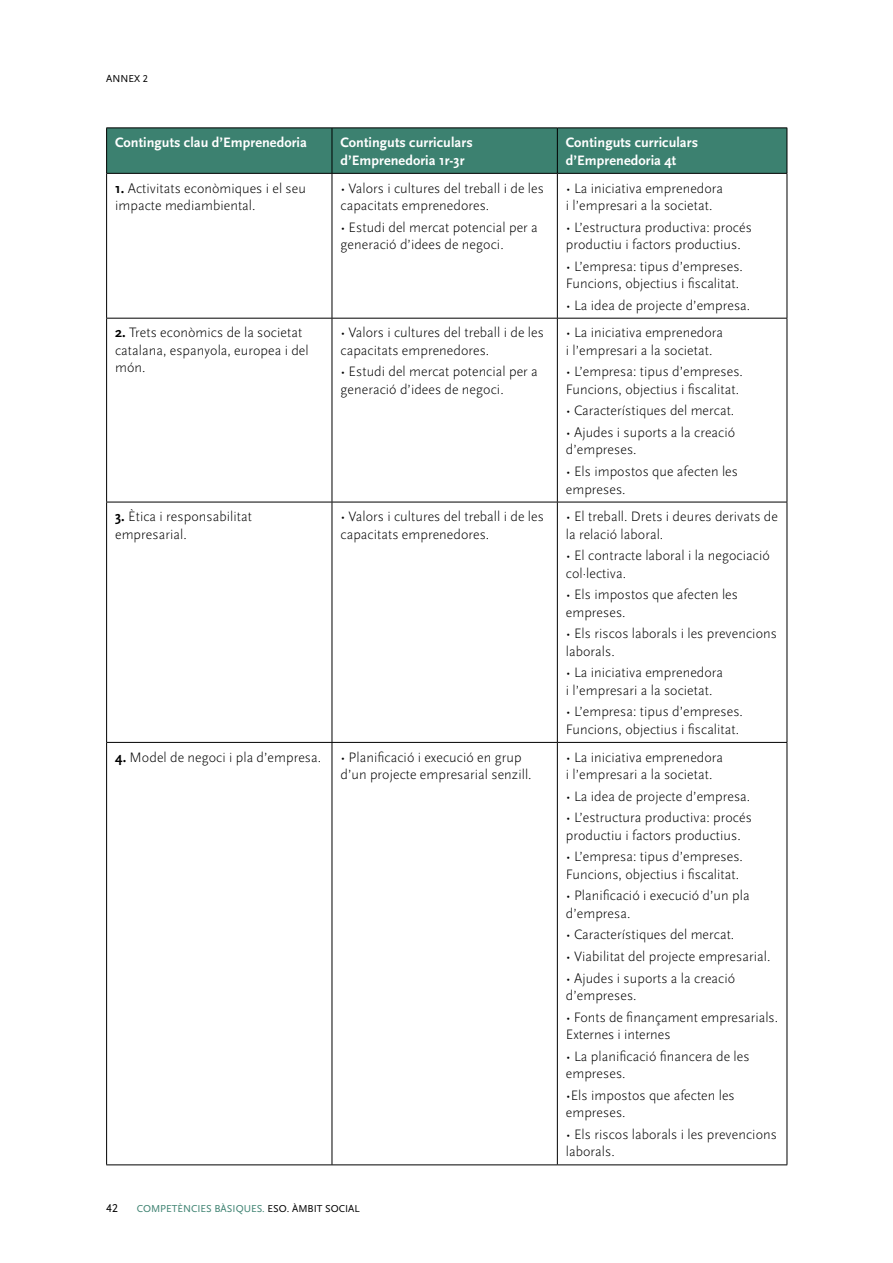
<style>
.page{position:relative;width:893px;height:1263px;background:#fff}
.page>*{position:absolute;margin:0;border:0;box-sizing:border-box;transform-origin:0 0}
.Quadres{font:300 14.25px/17.4px "Scala Sans";letter-spacing:.005em;color:#000}
.TEXTE_SEGUIT{font:700 14.25px/18px "Scala Sans";letter-spacing:.005em;color:#fff}
.t1{font:12px "Scala Sans Caps";color:#000}
.t2{font:10.5px "Scala Sans Caps";color:#3c8170}
.t3{font:10.5px "Scala Sans Caps";color:#000}
.s1{font-weight:700}
.s2{color:#000}
</style>
<div class="page">
<div style="left:107px;top:129px;width:680px;height:44px;background:#3c8170"></div>
<hr style="left:106px;top:174px;width:1px;height:144px;background:#000">
<hr style="left:332px;top:174px;width:1px;height:144px;background:#000">
<hr style="left:557px;top:174px;width:1px;height:144px;background:#000">
<hr style="left:787px;top:174px;width:1px;height:144px;background:#000">
<hr style="left:106px;top:318px;width:226px;height:1px;background:#000">
<hr style="left:106px;top:318px;width:1px;height:184px;background:#000">
<hr style="left:332px;top:318px;width:225px;height:1px;background:#000">
<hr style="left:332px;top:318px;width:1px;height:184px;background:#000">
<hr style="left:557px;top:318px;width:230px;height:1px;background:#000">
<hr style="left:557px;top:318px;width:1px;height:184px;background:#000">
<hr style="left:787px;top:318px;width:1px;height:184px;background:#000">
<hr style="left:106px;top:502px;width:226px;height:1px;background:#000">
<hr style="left:106px;top:502px;width:1px;height:240px;background:#000">
<hr style="left:332px;top:502px;width:225px;height:1px;background:#000">
<hr style="left:332px;top:502px;width:1px;height:240px;background:#000">
<hr style="left:557px;top:502px;width:230px;height:1px;background:#000">
<hr style="left:557px;top:502px;width:1px;height:240px;background:#000">
<hr style="left:787px;top:502px;width:1px;height:240px;background:#000">
<hr style="left:106px;top:742px;width:226px;height:1px;background:#000">
<hr style="left:106px;top:743px;width:1px;height:421px;background:#000">
<hr style="left:332px;top:742px;width:225px;height:1px;background:#000">
<hr style="left:332px;top:743px;width:1px;height:421px;background:#000">
<hr style="left:557px;top:742px;width:230px;height:1px;background:#000">
<hr style="left:557px;top:743px;width:1px;height:421px;background:#000">
<hr style="left:787px;top:743px;width:1px;height:421px;background:#000">
<hr style="left:106px;top:1164px;width:226px;height:1px;background:#000">
<hr style="left:332px;top:1164px;width:225px;height:1px;background:#000">
<hr style="left:557px;top:1164px;width:230px;height:1px;background:#000">
<hr style="left:106px;top:128px;width:226px;height:1px;background:#000">
<hr style="left:106px;top:128px;width:1px;height:45px;background:#000">
<hr style="left:106px;top:173px;width:226px;height:1px;background:#000">
<hr style="left:332px;top:128px;width:225px;height:1px;background:#000">
<hr style="left:332px;top:128px;width:1px;height:45px;background:#000">
<hr style="left:332px;top:173px;width:225px;height:1px;background:#000">
<hr style="left:557px;top:128px;width:230px;height:1px;background:#000">
<hr style="left:557px;top:128px;width:1px;height:45px;background:#000">
<hr style="left:787px;top:128px;width:1px;height:45px;background:#000">
<hr style="left:557px;top:173px;width:230px;height:1px;background:#000">
<p class="t3" style="left:106px;top:73px;width:43px">ANNEX 2</p>
<p class="TEXTE_SEGUIT" style="left:115px;top:134px;width:193px">Continguts clau d’Emprenedoria</p>
<p class="TEXTE_SEGUIT" style="left:340px;top:134px;width:134px">Continguts curriculars d’Emprenedoria 1r-3r</p>
<p class="TEXTE_SEGUIT" style="left:566px;top:134px;width:134px">Continguts curriculars d’Emprenedoria 4t</p>
<p class="Quadres" style="left:115px;top:179px;width:192px"><span class="s1">1.</span> Activitats econòmiques i el seu impacte mediambiental.</p>
<p class="Quadres" style="left:340px;top:179px;width:205px">• Valors i cultures del treball i de les capacitats emprenedores.</p>
<p class="Quadres" style="left:340px;top:218px;width:199px">• Estudi del mercat potencial per a generació d’idees de negoci.</p>
<p class="Quadres" style="left:566px;top:179px;width:159px">• La iniciativa emprenedora i l’empresari a la societat.</p>
<p class="Quadres" style="left:566px;top:218px;width:188px">• L’estructura productiva: procés productiu i factors productius.</p>
<p class="Quadres" style="left:566px;top:257px;width:179px">• L’empresa: tipus d’empreses.<br>Funcions, objectius i fiscalitat.</p>
<p class="Quadres" style="left:566px;top:297px;width:186px">• La idea de projecte d’empresa.</p>
<p class="Quadres" style="left:115px;top:324px;width:195px"><span class="s1">2.</span> Trets econòmics de la societat catalana, espanyola, europea i del món.</p>
<p class="Quadres" style="left:340px;top:324px;width:205px">• Valors i cultures del treball i de les capacitats emprenedores.</p>
<p class="Quadres" style="left:340px;top:363px;width:199px">• Estudi del mercat potencial per a generació d’idees de negoci.</p>
<p class="Quadres" style="left:566px;top:324px;width:159px">• La iniciativa emprenedora i l’empresari a la societat.</p>
<p class="Quadres" style="left:566px;top:363px;width:179px">• L’empresa: tipus d’empreses.<br>Funcions, objectius i fiscalitat.</p>
<p class="Quadres" style="left:566px;top:402px;width:170px">• Característiques del mercat.</p>
<p class="Quadres" style="left:566px;top:424px;width:171px">• Ajudes i suports a la creació d’empreses.</p>
<p class="Quadres" style="left:566px;top:463px;width:174px">• Els impostos que afecten les empreses.</p>
<p class="Quadres" style="left:115px;top:508px;width:138px"><span class="s1">3.</span> Ètica i responsabilitat empresarial.</p>
<p class="Quadres" style="left:340px;top:508px;width:205px">• Valors i cultures del treball i de les capacitats emprenedores.</p>
<p class="Quadres" style="left:566px;top:508px;width:214px">• El treball. Drets i deures derivats de la relació laboral.</p>
<p class="Quadres" style="left:566px;top:547px;width:206px">• El contracte laboral i la negociació col·lectiva.</p>
<p class="Quadres" style="left:566px;top:586px;width:174px">• Els impostos que afecten les empreses.</p>
<p class="Quadres" style="left:566px;top:625px;width:213px">• Els riscos laborals i les prevencions laborals.</p>
<p class="Quadres" style="left:566px;top:664px;width:159px">• La iniciativa emprenedora i l’empresari a la societat.</p>
<p class="Quadres" style="left:566px;top:703px;width:179px">• L’empresa: tipus d’empreses.<br>Funcions, objectius i fiscalitat.</p>
<p class="Quadres" style="left:115px;top:748px;width:208px"><span class="s1">4.</span> Model de negoci i pla d’empresa.</p>
<p class="Quadres" style="left:340px;top:748px;width:193px">• Planificació i execució en grup d’un projecte empresarial senzill.</p>
<p class="Quadres" style="left:566px;top:748px;width:159px">• La iniciativa emprenedora i l’empresari a la societat.</p>
<p class="Quadres" style="left:566px;top:787px;width:186px">• La idea de projecte d’empresa.</p>
<p class="Quadres" style="left:566px;top:809px;width:188px">• L’estructura productiva: procés productiu i factors productius.</p>
<p class="Quadres" style="left:566px;top:848px;width:179px">• L’empresa: tipus d’empreses.<br>Funcions, objectius i fiscalitat.</p>
<p class="Quadres" style="left:566px;top:887px;width:185px">• Planificació i execució d’un pla d’empresa.</p>
<p class="Quadres" style="left:566px;top:926px;width:170px">• Característiques del mercat.</p>
<p class="Quadres" style="left:566px;top:948px;width:206px">• Viabilitat del projecte empresarial.</p>
<p class="Quadres" style="left:566px;top:970px;width:171px">• Ajudes i suports a la creació d’empreses.</p>
<p class="Quadres" style="left:566px;top:1009px;width:214px">• Fonts de finançament empresarials.<br>Externes i internes</p>
<p class="Quadres" style="left:566px;top:1048px;width:185px">• La planificació financera de les empreses.</p>
<p class="Quadres" style="left:566px;top:1087px;width:170px">•Els impostos que afecten les empreses.</p>
<p class="Quadres" style="left:566px;top:1126px;width:213px">• Els riscos laborals i les prevencions laborals.</p>
<p class="t1" style="left:106px;top:1201px;width:13px">42</p>
<p class="t2" style="left:137px;top:1203px;width:225px">COMPETÈNCIES BÀSIQUES. <span class="s2">ESO. ÀMBIT SOCIAL</span></p>
</div>
